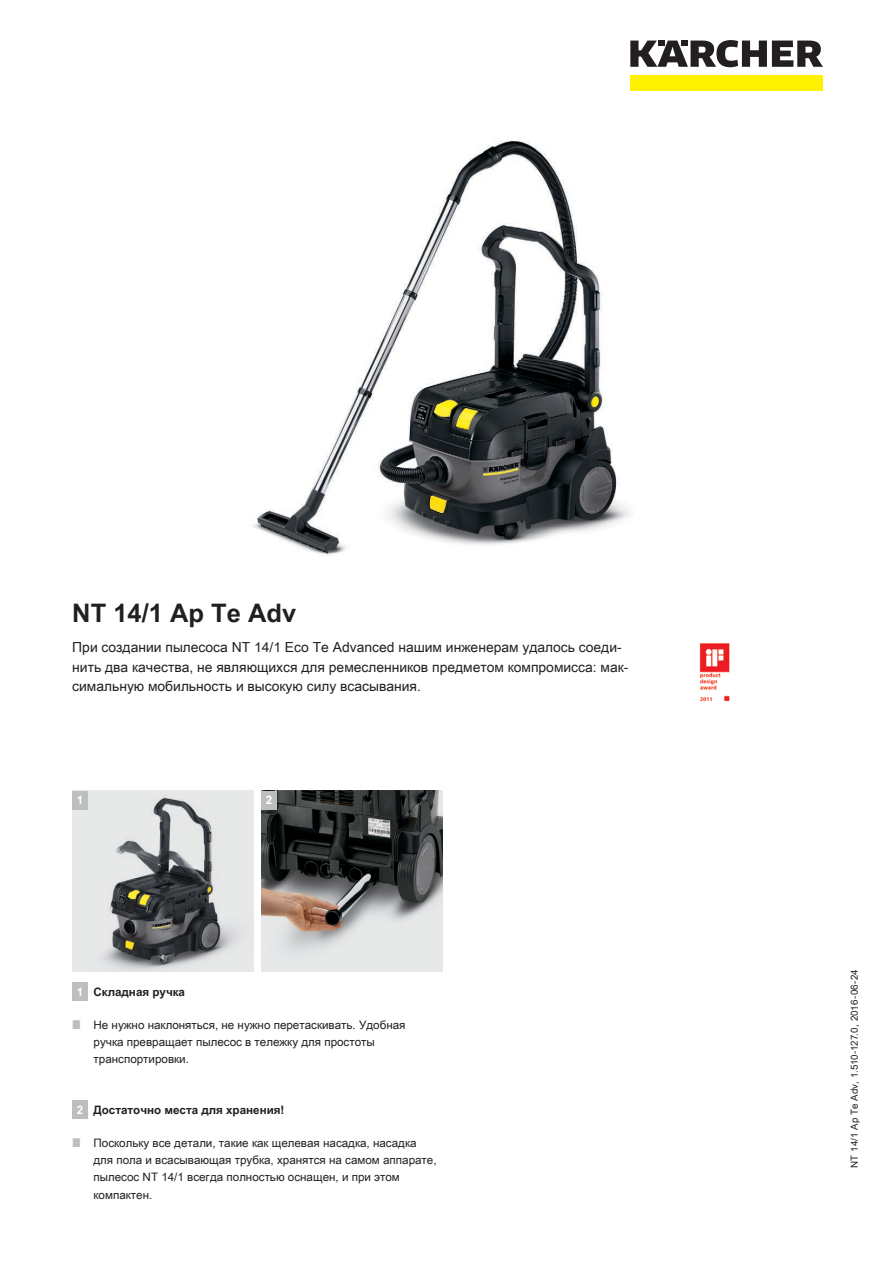
<style>
.page{position:relative;width:893px;height:1263px;background:#fff}
.page>*{position:absolute;margin:0;border:0;box-sizing:border-box;transform-origin:0 0}
.t1{font:700 25.5px "Arial Unicode MS";color:#231f20}
.t2{font:13.8px/19.5px "Arial Unicode MS";color:#231f20}
.t3{font:11.7px/17.2px "Arial Unicode MS";color:#231f20}
.t4{font:700 11.7px "Arial Unicode MS";color:#231f20}
.t5{font:700 11.7px "Arial Unicode MS";color:#fff}
.t6{font:9.75px "Arial Unicode MS";letter-spacing:.005em;color:#231f20}
</style>
<div class="page">
<div style="left:630px;top:75px;width:193px;height:16px;background:#fff200"></div>
<svg style="left:630px;top:40px;width:193px;height:27px"></svg>
<img style="left:254px;top:140px;width:377px;height:415px">
<img style="left:699px;top:643px;width:31px;height:59px">
<img style="left:72px;top:791px;width:181px;height:181px">
<img style="left:261px;top:791px;width:181px;height:181px">
<div style="left:72px;top:791px;width:16px;height:19px;background:#bcbec0"></div>
<div style="left:261px;top:791px;width:16px;height:19px;background:#bcbec0"></div>
<div style="left:72px;top:982px;width:16px;height:19px;background:#bcbec0"></div>
<div style="left:72px;top:1100px;width:16px;height:19px;background:#bcbec0"></div>
<h1 class="t1" style="left:72px;top:594px;width:225px">NT 14/1 Ap Te Adv</h1>
<p class="t2" style="left:72px;top:637px;width:558px">При создании пылесоса NT 14/1 Eco Te Advanced нашим инженерам удалось соеди&shy;нить два качества, не являющихся для ремесленников предметом компромисса: мак&shy;симальную мобильность и высокую силу всасывания.</p>
<p class="t5" style="left:77px;top:792px;width:8px">1</p>
<p class="t5" style="left:266px;top:792px;width:8px">2</p>
<p class="t5" style="left:77px;top:983px;width:8px">1</p>
<p class="t5" style="left:77px;top:1101px;width:8px">2</p>
<p class="t4" style="left:94px;top:983px;width:93px">Складная ручка</p>
<p class="t3" style="left:94px;top:1016px;width:314px">Не нужно наклоняться, не нужно перетаскивать. Удобная ручка превращает пылесос в тележку для простоты транспортировки.</p>
<p class="t4" style="left:94px;top:1101px;width:192px">Достаточно места для хранения!</p>
<p class="t3" style="left:94px;top:1134px;width:345px">Поскольку все детали, такие как щелевая насадка, насадка для пола и всасывающая трубка, хранятся на самом аппарате, пылесос NT 14/1 всегда полностью оснащен, и при этом компактен.</p>
<p class="t6" style="left:847px;top:1168px;width:200px;rotate:-90deg">NT 14/1 Ap Te Adv, 1.510-127.0, 2016-06-24</p>
</div>
